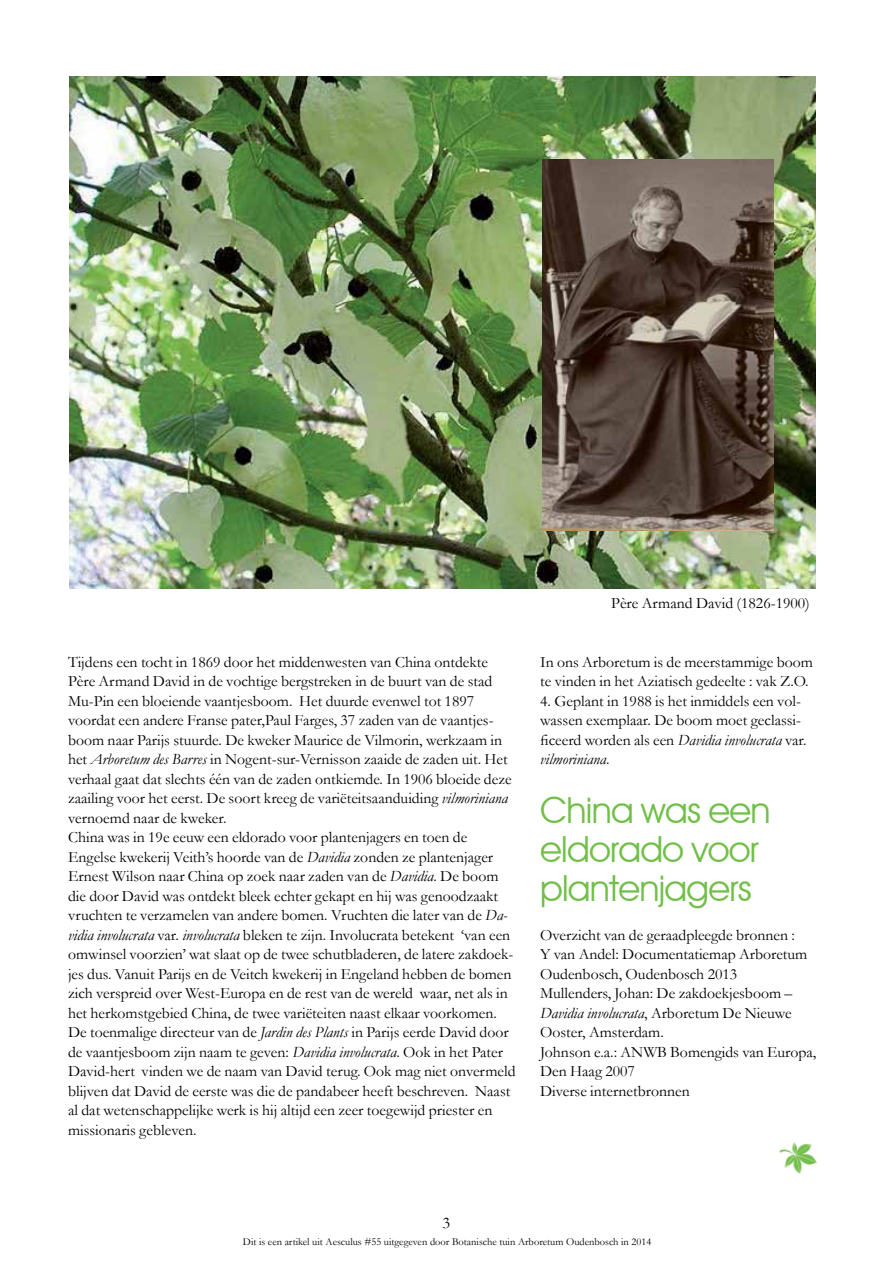
<style>
.page{position:relative;width:893px;height:1263px;background:#fff}
.page>*{position:absolute;margin:0;border:0;box-sizing:border-box;transform-origin:0 0}
.t1{font:36px/39px "Avant Garde IT Cby BT";letter-spacing:-.02em;color:#71bf48}
.t2{font:16.5px "Garamond";color:#000}
.t3{font:15.75px/19.5px "Garamond";color:#000}
.t4{font:10.5px "Garamond";color:#000}
.s1{font-style:italic}
</style>
<div class="page">
<img style="left:778px;top:1142px;width:38px;height:32px">
<img style="left:69px;top:77px;width:746px;height:512px">
<img style="left:542px;top:160px;width:232px;height:370px">
<p class="t3" style="left:611px;top:593px;width:200px">Père Armand David (1826-1900)</p>
<p class="t3" style="left:68px;top:651px;width:449px">Tijdens een tocht in 1869 door het middenwesten van China ontdekte Père Armand David in de vochtige bergstreken in de buurt van de stad Mu-Pin een bloeiende vaantjesboom. Het duurde evenwel tot 1897 voordat een andere Franse pater,Paul Farges, 37 zaden van de vaantjes&shy;boom naar Parijs stuurde. De kweker Maurice de Vilmorin, werkzaam in het <span class="s1">Arboretum des Barres</span> in Nogent-sur-Vernisson zaaide de zaden uit. Het verhaal gaat dat slechts één van de zaden ontkiemde. In 1906 bloeide deze zaailing voor het eerst. De soort kreeg de variëteitsaanduiding <span class="s1">vilmoriniana </span>vernoemd naar de kweker.<br>China was in 19e eeuw een eldorado voor plantenjagers en toen de Engelse kwekerij Veith’s hoorde van de <span class="s1">Davidia</span> zonden ze plantenjager Ernest Wilson naar China op zoek naar zaden van de <span class="s1">Davidia</span>. De boom die door David was ontdekt bleek echter gekapt en hij was genoodzaakt vruchten te verzamelen van andere bomen. Vruchten die later van de <span class="s1">Da&shy;vidia involucrata</span> var. <span class="s1">involucrata</span> bleken te zijn. Involucrata betekent ‘van een omwinsel voorzien’ wat slaat op de twee schutbladeren, de latere zakdoek&shy;jes dus. Vanuit Parijs en de Veitch kwekerij in Engeland hebben de bomen zich verspreid over West-Europa en de rest van de wereld waar, net als in het herkomstgebied China, de twee variëteiten naast elkaar voorkomen.<br>De toenmalige directeur van de <span class="s1">Jardin des Plants</span> in Parijs eerde David door de vaantjesboom zijn naam te geven: <span class="s1">Davidia involucrata</span>. Ook in het Pater David-hert vinden we de naam van David terug. Ook mag niet onvermeld blijven dat David de eerste was die de pandabeer heeft beschreven. Naast al dat wetenschappelijke werk is hij altijd een zeer toegewijd priester en missionaris gebleven.</p>
<p class="t3" style="left:540px;top:651px;width:274px">In ons Arboretum is de meerstammige boom te vinden in het Aziatisch gedeelte : vak Z.O.</p>
<p class="t3" style="left:540px;top:690px;width:268px">4. Geplant in 1988 is het inmiddels een vol&shy;wassen exemplaar. De boom moet geclassi&shy;ficeerd worden als een <span class="s1">Davidia involucrata</span> var. <span class="s1">vilmoriniana</span>.</p>
<h1 class="t1" style="left:540px;top:790px;width:232px">China was een eldorado voor plantenjagers</h1>
<p class="t3" style="left:540px;top:924px;width:278px">Overzicht van de geraadpleegde bronnen :<br>Y van Andel: Documentatiemap Arboretum<br>Oudenbosch, Oudenbosch 2013<br>Mullenders, Johan: De zakdoekjesboom –<br><span class="s1">Davidia involucrata</span>, Arboretum De Nieuwe<br>Ooster, Amsterdam.<br>Johnson e.a.: ANWB Bomengids van Europa,<br>Den Haag 2007<br>Diverse internetbronnen</p>
<p class="t2" style="left:443px;top:1212px;width:9px">3</p>
<p class="t4" style="left:243px;top:1235px;width:410px">Dit is een artikel uit Aesculus #55 uitgegeven door Botanische tuin Arboretum Oudenbosch in 2014</p>
</div>
